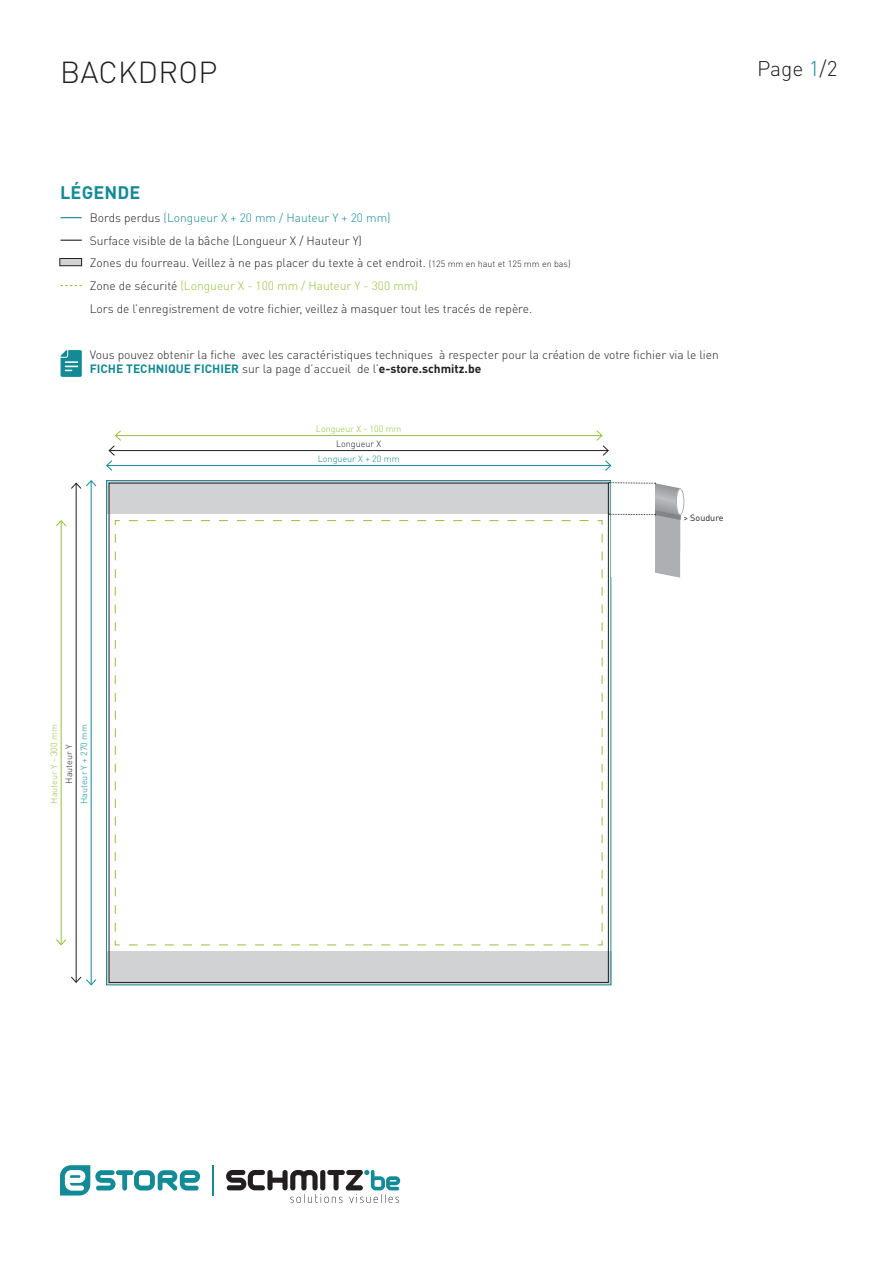
<style>
.page{position:relative;width:893px;height:1263px;background:#fff}
.page>*{position:absolute;margin:0;border:0;box-sizing:border-box;transform-origin:0 0}
.t1{font:300 30px "DIN Pro";letter-spacing:.01em;color:#231f20}
.t2{font:300 21px "DIN Pro";color:#231f20}
.t3{font:700 18px "DIN Pro";letter-spacing:.01em;color:#138b96}
.t4{font:300 12px/14.4px "DIN Pro";color:#231f20}
.t5{font:300 12px "DIN Pro";color:#95c23c}
.t6{font:300 12px "DIN Pro";color:#138b96}
.t7{font:300 9px "DIN Pro";color:#95c23c}
.t8{font:300 9px "DIN Pro";color:#138b96}
.t9{font:300 9px "DIN Pro";color:#231f20}
.t10{font:9px "DIN Pro";color:#231f20}
.s1{color:#138b96}
.s2{color:#231f20}
.s3{font-size:9px}
.s4{font-weight:700;color:#138b96}
.s5{font-weight:700}
</style>
<div class="page">
<svg style="left:60px;top:350px;width:22px;height:27px"></svg>
<svg style="left:61px;top:240px;width:21px;height:1px"></svg>
<svg style="left:61px;top:285px;width:21px;height:1px"></svg>
<div style="left:60px;top:258px;width:22px;height:8px;background:#d1d2d4"></div>
<div style="left:60px;top:258px;width:22px;height:8px;border:1px solid #231f20"></div>
<svg style="left:226px;top:1170px;width:174px;height:33px"></svg>
<svg style="left:60px;top:1165px;width:140px;height:30px"></svg>
<hr style="left:212px;top:1165px;width:2px;height:30px;background:#138b96">
<svg style="left:61px;top:217px;width:21px;height:1px"></svg>
<hr style="left:109px;top:450px;width:499px;height:1px;background:#231f20">
<hr style="left:115px;top:435px;width:487px;height:1px;background:#95c23c">
<hr style="left:76px;top:483px;width:1px;height:499px;background:#231f20">
<hr style="left:61px;top:521px;width:1px;height:424px;background:#95c23c">
<svg style="left:56px;top:938px;width:11px;height:8px"></svg>
<svg style="left:56px;top:520px;width:11px;height:7px"></svg>
<hr style="left:107px;top:465px;width:504px;height:1px;background:#138b96">
<svg style="left:106px;top:430px;width:16px;height:41px"></svg>
<hr style="left:91px;top:481px;width:1px;height:504px;background:#138b96">
<svg style="left:71px;top:976px;width:26px;height:10px"></svg>
<svg style="left:71px;top:480px;width:26px;height:9px"></svg>
<div style="left:106px;top:951px;width:505px;height:34px;background:#d1d2d4"></div>
<div style="left:106px;top:480px;width:505px;height:34px;background:#d1d2d4"></div>
<svg style="left:115px;top:520px;width:488px;height:426px"></svg>
<div style="left:676px;top:488px;width:8px;height:27px;border:1px solid #aeafb3;border-radius:50%"></div>
<svg style="left:596px;top:430px;width:85px;height:502px"></svg>
<p class="t1" style="left:60px;top:52px;width:159px">BACKDROP</p>
<p class="t2" style="left:757px;top:54px;width:82px">Page <span class="s1">1</span>/2</p>
<p class="t3" style="left:60px;top:180px;width:82px">LÉGENDE</p>
<p class="t6" style="left:90px;top:209px;width:302px"><span class="s2">Bords perdus</span> (Longueur X + 20 mm / Hauteur Y + 20 mm)</p>
<p class="t4" style="left:90px;top:232px;width:274px">Surface visible de la bâche (Longueur X / Hauteur Y)</p>
<p class="t4" style="left:90px;top:255px;width:482px">Zones du fourreau. Veillez à ne pas placer du texte à cet endroit. <span class="s3">(125 mm en haut et 125 mm en bas)</span></p>
<p class="t5" style="left:90px;top:278px;width:330px"><span class="s2">Zone de sécurité</span> (Longueur X - 100 mm / Hauteur Y - 300 mm)</p>
<p class="t4" style="left:90px;top:301px;width:444px">Lors de l’enregistrement de votre fichier, veillez à masquer tout les tracés de repère.</p>
<p class="t4" style="left:90px;top:347px;width:630px">Vous pouvez obtenir la fiche avec les caractéristiques techniques à respecter pour la création de votre fichier via le lien<br><span class="s4">FICHE TECHNIQUE FICHIER</span> sur la page d’accueil de l’<span class="s5">e-store.schmitz.be</span></p>
<p class="t7" style="left:316px;top:422px;width:87px">Longueur X - 100 mm</p>
<p class="t9" style="left:336px;top:437px;width:47px">Longueur X</p>
<p class="t7" style="left:48px;top:804px;width:81px;rotate:-90deg">Hauteur Y - 300 mm</p>
<p class="t9" style="left:63px;top:783px;width:41px;rotate:-90deg">Hauteur Y</p>
<p class="t8" style="left:78px;top:804px;width:82px;rotate:-90deg">Hauteur Y + 270 mm</p>
<p class="t8" style="left:318px;top:452px;width:83px">Longueur X + 20 mm</p>
<p class="t10" style="left:683px;top:511px;width:42px">&gt; Soudure</p>
</div>
